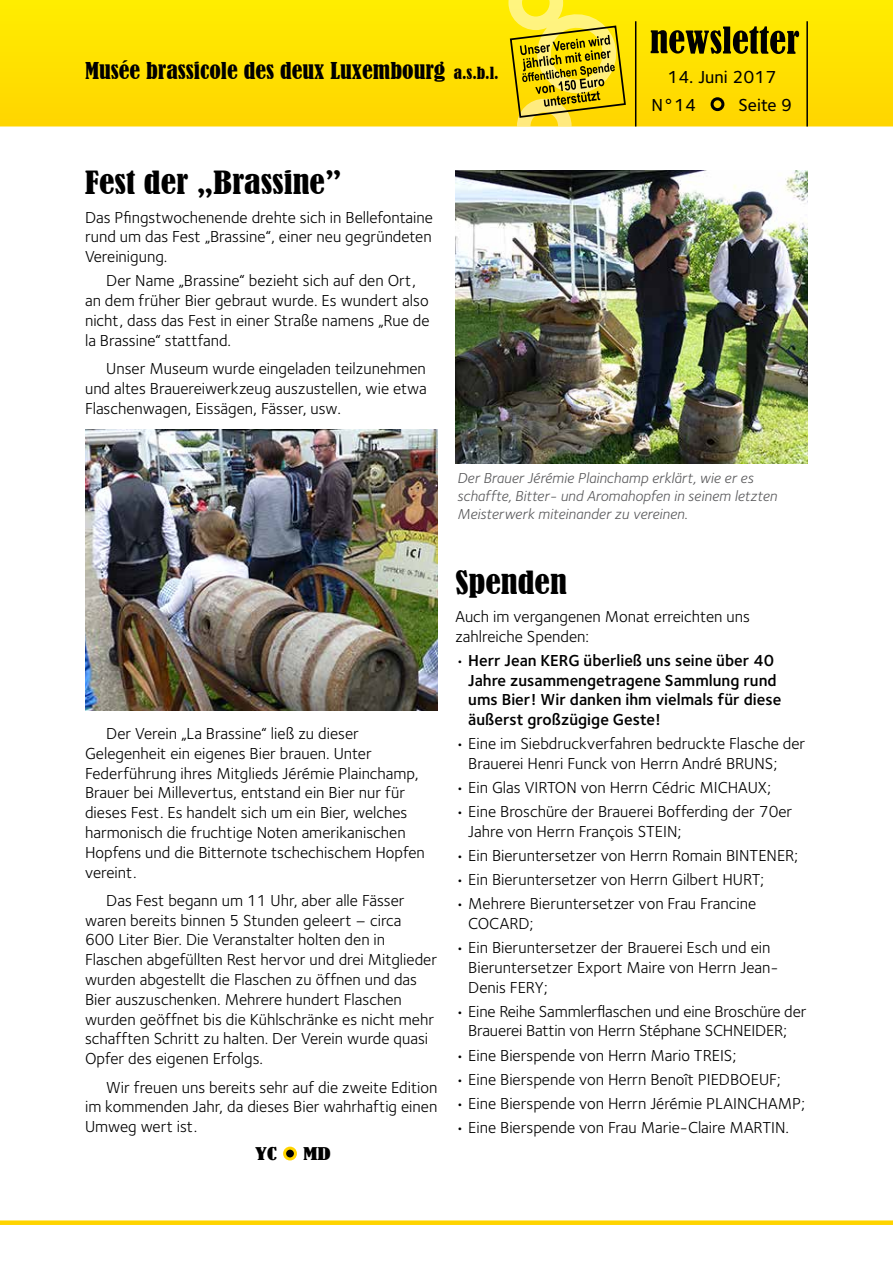
<style>
.page{position:relative;width:893px;height:1263px;background:#fff}
.page>*{position:absolute;margin:0;border:0;box-sizing:border-box;transform-origin:0 0}
.t1{font:condensed 30px "Bernard";color:#000;scale:1.15 1}
.t2{font:condensed 21.75px "Bernard";color:#000;scale:1.1 1}
.t3{font:18px/28.5px "Foundry Sterling Medium CE";color:#000}
.t4{font:16.5px/19.8px "Foundry Sterling Book CE";color:#000}
.t5{font:16.5px/19.8px "Foundry Sterling Demi CE";color:#000}
.t6{font:condensed 16.5px "Bernard";color:#000;scale:1.5 1}
.t7{font:15px/18px "Foundry Sterling Book Italic CE";color:#58585a}
.s1{font-size:15.75px}
.s2{font-family:"Foundry Sterling Book CE"}
</style>
<div class="page">
<svg style="left:0;top:0;width:893px;height:126px;background:#fee100"></svg>
<svg style="left:651px;top:26px;width:148px;height:28px;background:#7d7000"></svg>
<div style="left:712px;top:99px;width:11px;height:11px;background:#ffd400;border-radius:50%"></div>
<div style="left:711px;top:97px;width:13px;height:14px;border:3px solid #000;border-radius:50%"></div>
<div style="left:0;top:1220px;width:893px;height:5px;background:#ffd400"></div>
<hr style="left:806px;top:21px;width:2px;height:105px;background:#000">
<svg style="left:453px;top:66px;width:46px;height:14px"></svg>
<svg style="left:508px;top:0;width:129px;height:126px;background:#dbc41e"></svg>
<div style="left:285px;top:1148px;width:10px;height:11px;background:#000;border-radius:50%"></div>
<div style="left:283px;top:1146px;width:14px;height:14px;border:3px solid #ffd400;border-radius:50%"></div>
<img style="left:85px;top:429px;width:353px;height:281px">
<img style="left:455px;top:170px;width:353px;height:293px">
<h2 class="t2" style="left:85px;top:58px;width:378px">Musée brassicole des deux Luxembourg <span class="s1">a.s.b.l.</span></h2>
<h1 class="t1" style="left:85px;top:165px;width:225px">Fest der „Brassine”</h1>
<p class="t4" style="left:85px;top:207px;width:349px;text-align:justify">Das Pfingstwochenende drehte sich in Bellefontaine rund um das Fest „Brassine“, einer neu gegründeten Vereinigung.</p>
<p class="t4" style="left:85px;top:271px;width:346px;text-indent:21px">Der Name „Brassine“ bezieht sich auf den Ort, an dem früher Bier gebraut wurde. Es wundert also nicht, dass das Fest in einer Straße namens „Rue de la Brassine“ stattfand.</p>
<p class="t4" style="left:85px;top:359px;width:343px;text-align:justify;text-indent:21px">Unser Museum wurde eingeladen teilzunehmen und altes Brauereiwerkzeug auszustellen, wie etwa Flaschenwagen, Eissägen, Fässer, usw.</p>
<p class="t3" style="left:651px;top:63px;width:126px;text-indent:16px">14. Juni 2017<br>N°14</p>
<p class="t3" style="left:738px;top:91px;width:55px">Seite 9</p>
<p class="t7" style="left:457px;top:469px;width:322px">Der Brauer Jérémie Plainchamp erklärt, wie er es schaffte, Bitter- und Aromahopfen in seinem letzten<br>Meisterwerk miteinander zu vereinen.</p>
<p class="t4" style="left:85px;top:724px;width:341px;text-indent:21px">Der Verein „La Brassine“ ließ zu dieser Gelegenheit ein eigenes Bier brauen. Unter Federführung ihres Mitglieds Jérémie Plainchamp, Brauer bei Millevertus, entstand ein Bier nur für dieses Fest. Es handelt sich um ein Bier, welches harmonisch die fruchtige Noten amerikanischen Hopfens und die Bitternote tschechischem Hopfen vereint.</p>
<p class="t4" style="left:85px;top:890px;width:354px;text-indent:21px">Das Fest begann um 11 Uhr, aber alle Fässer waren bereits binnen 5 Stunden geleert – circa<br>600 Liter Bier. Die Veranstalter holten den in Flaschen abgefüllten Rest hervor und drei Mitglieder wurden abgestellt die Flaschen zu öffnen und das Bier auszuschenken. Mehrere hundert Flaschen wurden geöffnet bis die Kühlschränke es nicht mehr schafften Schritt zu halten. Der Verein wurde quasi Opfer des eigenen Erfolgs.</p>
<p class="t4" style="left:85px;top:1077px;width:354px;text-align:justify;text-indent:21px">Wir freuen uns bereits sehr auf die zweite Edition im kommenden Jahr, da dieses Bier wahrhaftig einen Umweg wert ist.</p>
<p class="t6" style="left:255px;top:1144px;width:16px">YC</p>
<p class="t6" style="left:303px;top:1144px;width:20px">MD</p>
<h1 class="t1" style="left:455px;top:565px;width:98px">Spenden</h1>
<p class="t4" style="left:455px;top:607px;width:296px">Auch im vergangenen Monat erreichten uns zahlreiche Spenden:</p>
<p class="t5" style="left:468px;top:651px;width:315px;text-indent:-13px"><span class="s2">•</span> Herr Jean KERG überließ uns seine über 40<br>Jahre zusammengetragene Sammlung rund ums Bier! Wir danken ihm vielmals für diese äußerst großzügige Geste!</p>
<p class="t4" style="left:468px;top:734px;width:339px;text-indent:-13px">• Eine im Siebdruckverfahren bedruckte Flasche der<br>Brauerei Henri Funck von Herrn André BRUNS;</p>
<p class="t4" style="left:455px;top:778px;width:317px">• Ein Glas VIRTON von Herrn Cédric MICHAUX;</p>
<p class="t4" style="left:468px;top:802px;width:326px;text-indent:-13px">• Eine Broschüre der Brauerei Bofferding der 70er<br>Jahre von Herrn François STEIN;</p>
<p class="t4" style="left:455px;top:846px;width:344px">• Ein Bieruntersetzer von Herrn Romain BINTENER;</p>
<p class="t4" style="left:455px;top:870px;width:310px">• Ein Bieruntersetzer von Herrn Gilbert HURT;</p>
<p class="t4" style="left:468px;top:894px;width:290px;text-indent:-13px">• Mehrere Bieruntersetzer von Frau Francine<br>COCARD;</p>
<p class="t4" style="left:468px;top:938px;width:312px;text-indent:-13px">• Ein Bieruntersetzer der Brauerei Esch und ein<br>Bieruntersetzer Export Maire von Herrn Jean-<br>Denis FERY;</p>
<p class="t4" style="left:455px;top:1001px;width:352px;text-align:center">• Eine Reihe Sammlerflaschen und eine Broschüre der<br>Brauerei Battin von Herrn Stéphane SCHNEIDER;</p>
<p class="t4" style="left:455px;top:1045px;width:282px">• Eine Bierspende von Herrn Mario TREIS;</p>
<p class="t4" style="left:455px;top:1069px;width:327px">• Eine Bierspende von Herrn Benoît PIEDBOEUF;</p>
<p class="t4" style="left:455px;top:1093px;width:351px">• Eine Bierspende von Herrn Jérémie PLAINCHAMP;</p>
<p class="t4" style="left:455px;top:1117px;width:335px">• Eine Bierspende von Frau Marie-Claire MARTIN.</p>
</div>
